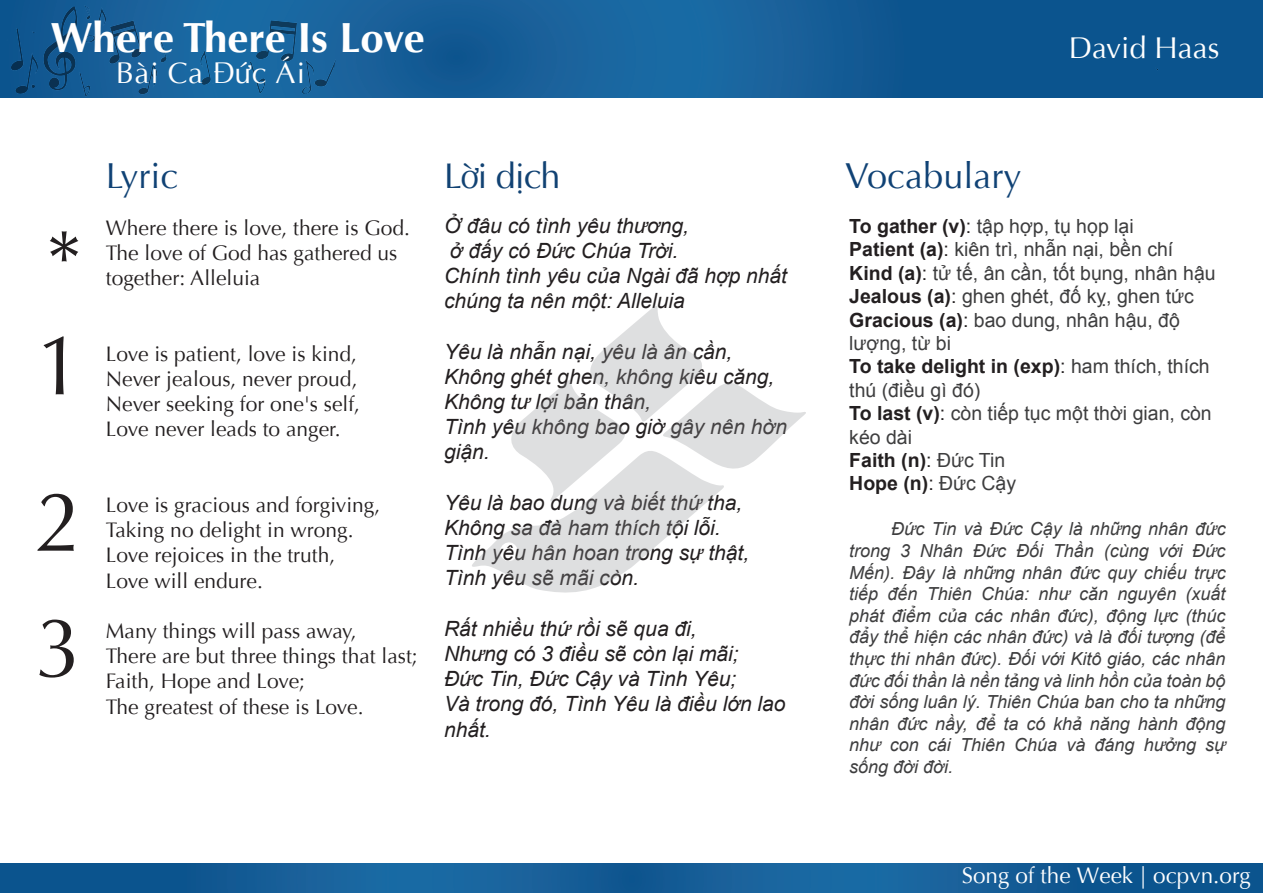
<style>
.page{position:relative;width:1263px;height:893px;background:#fff}
.page>*{position:absolute;margin:0;border:0;box-sizing:border-box;transform-origin:0 0}
.t1{font:84.6px/156.4px "Optima";color:#231f20}
.t2{font:700 42px "Optima";color:#fff}
.t3{font:36px "Optima";color:#104275}
.t4{font:36px "VNI Aptima";letter-spacing:-.035em;color:#114273}
.t5{font:30px "VNI Aptima";color:#fff}
.t6{font:30px "Optima";color:#fff}
.t7{font:22.5px "Optima";color:#fff}
.t8{font:italic 21px/25.2px "Arial";color:#231f20}
.t9{font:21px/25.2px "Optima";color:#231f20}
.t10{font:19.5px/23.4px "Arial";color:#3e3e3f}
.t11{font:italic 18px/21.6px "Arial";color:#3e3e3f;text-align:justify}
.s1{font-weight:700;color:#231f20}
.s2{color:#231f20}
</style>
<div class="page">
<div style="left:0;top:0;width:1263px;height:98px;background:linear-gradient(to bottom,#145d97,#135c96)"></div>
<div style="left:0;top:863px;width:1263px;height:30px;background:linear-gradient(to right,#135d97,#135d97)"></div>
<svg style="left:472px;top:306px;width:334px;height:286px"></svg>
<img style="left:0;top:0;width:353px;height:98px">
<div style="left:1142px;top:0;width:121px;height:98px;background:#0b548e"></div>
<h2 class="t2" style="left:50px;top:13px;width:376px">Where There Is Love</h2>
<h3 class="t5" style="left:116px;top:51px;width:191px">Baøi Ca Ñöùc AÙi</h3>
<h1 class="t1" style="left:45px;top:183px;width:39px">*</h1>
<h1 class="t1" style="left:36px;top:288px;width:49px">1<br>2</h1>
<h1 class="t1" style="left:36px;top:571px;width:49px">3</h1>
<h3 class="t3" style="left:106px;top:154px;width:74px">Lyric</h3>
<p class="t9" style="left:106px;top:215px;width:306px">Where there is love, there is God.<br>The love of God has gathered us together: Alleluia</p>
<p class="t9" style="left:106px;top:341px;width:256px">Love is patient, love is kind,<br>Never jealous, never proud,<br>Never seeking for one's self,<br>Love never leads to anger.</p>
<p class="t9" style="left:106px;top:493px;width:276px">Love is gracious and forgiving,<br>Taking no delight in wrong.<br>Love rejoices in the truth,<br>Love will endure.</p>
<p class="t9" style="left:106px;top:619px;width:313px">Many things will pass away,<br>There are but three things that last;<br>Faith, Hope and Love;<br>The greatest of these is Love.</p>
<h3 class="t4" style="left:444px;top:148px;width:118px">Lôøi dòch</h3>
<p class="t8" style="left:444px;top:213px;width:345px">Ở đâu có tình yêu thương,<br>ở đấy có Đức Chúa Trời.<br>Chính tình yêu của Ngài đã hợp nhất chúng ta nên một: Alleluia</p>
<p class="t8" style="left:444px;top:339px;width:344px">Yêu là nhẫn nại, yêu là ân cần,<br>Không ghét ghen, không kiêu căng,<br>Không tư lợi bản thân,<br>Tình yêu không bao giờ gây nên hờn giận.</p>
<p class="t8" style="left:444px;top:490px;width:307px">Yêu là bao dung và biết thứ tha,<br>Không sa đà ham thích tội lỗi.<br>Tình yêu hân hoan trong sự thật,<br>Tình yêu sẽ mãi còn.</p>
<p class="t8" style="left:444px;top:616px;width:343px">Rất nhiều thứ rồi sẽ qua đi,<br>Nhưng có 3 điều sẽ còn lại mãi;<br>Đức Tin, Đức Cậy và Tình Yêu;<br>Và trong đó, Tình Yêu là điều lớn lao nhất.</p>
<h3 class="t3" style="left:845px;top:154px;width:178px">Vocabulary</h3>
<h3 class="t6" style="left:1069px;top:31px;width:152px">David Haas</h3>
<p class="t10" style="left:849px;top:215px;width:368px"><span class="s1">To gather (v)</span><span class="s2">:</span> tập hợp, tụ họp lại<br><span class="s1">Patient (a)</span><span class="s2">:</span> kiên trì, nhẫn nại, bền chí<br><span class="s1">Kind (a)</span><span class="s2">:</span> tử tế, ân cần, tốt bụng, nhân hậu<br><span class="s1">Jealous (a)</span><span class="s2">:</span> ghen ghét, đố kỵ, ghen tức<br><span class="s1">Gracious (a)</span><span class="s2">:</span> bao dung, nhân hậu, độ lượng, từ bi<br><span class="s1">To take delight in (exp)</span><span class="s2">:</span> ham thích, thích thú (điều gì đó)<br><span class="s1">To last (v)</span><span class="s2">:</span> còn tiếp tục một thời gian, còn kéo dài<br><span class="s1">Faith (n)</span><span class="s2">:</span> Đức Tin<br><span class="s1">Hope (n)</span><span class="s2">:</span> Đức Cậy</p>
<p class="t11" style="left:849px;top:519px;width:378px;text-indent:42px">Đức Tin và Đức Cậy là những nhân đức trong 3 Nhân Đức Đối Thần (cùng với Đức Mến). Đây là những nhân đức quy chiếu trực tiếp đến Thiên Chúa: như căn nguyên (xuất phát điểm của các nhân đức), động lực (thúc đẩy thể hiện các nhân đức) và là đối tượng (để thực thi nhân đức). Đối với Kitô giáo, các nhân đức đối thần là nền tảng và linh hồn của toàn bộ đời sống luân lý. Thiên Chúa ban cho ta những nhân đức nầy, để ta có khả năng hành động như con cái Thiên Chúa và đáng hưởng sự sống đời đời.</p>
<p class="t7" style="left:962px;top:862px;width:290px">Song of the Week | ocpvn.org</p>
</div>
